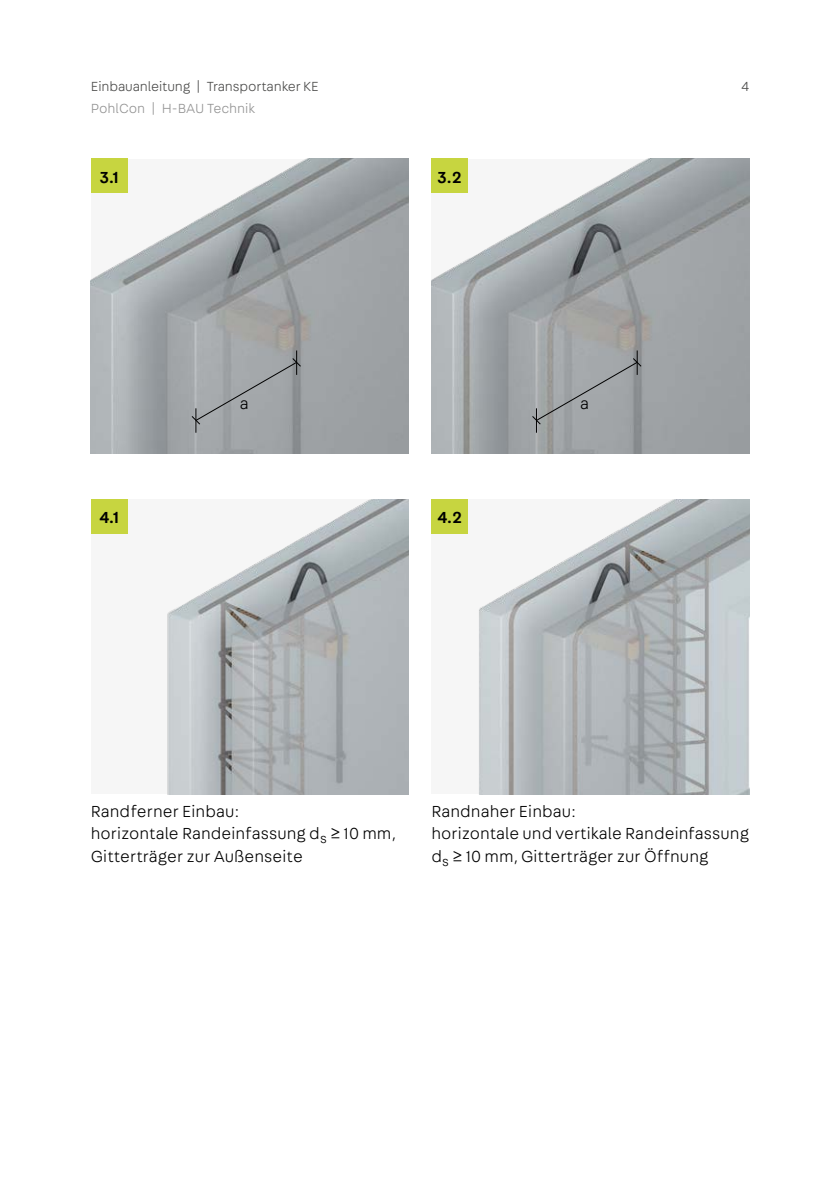
<style>
.page{position:relative;width:840px;height:1191px;background:#fff}
.page>*{position:absolute;margin:0;border:0;box-sizing:border-box;transform-origin:0 0}
.t1{font:300 17px/22.6px "Fabriga";letter-spacing:.005em;color:#000}
.t2{font:500 17px "Fabriga";color:#000}
.t3{font:300 14px "Fabriga";letter-spacing:-.01em;color:#4a4a49}
.t4{font:300 14px "Fabriga";color:#929292}
</style>
<div class="page">
<img style="left:431px;top:499px;width:317px;height:295px">
<div style="left:91px;top:499px;width:317px;height:295px;background:#f6f6f6"></div>
<img style="left:105px;top:499px;width:303px;height:295px">
<img style="left:91px;top:159px;width:317px;height:295px">
<img style="left:431px;top:159px;width:317px;height:295px">
<div style="left:91px;top:159px;width:37px;height:34px;background:#c7d540"></div>
<div style="left:91px;top:499px;width:37px;height:34px;background:#c7d540"></div>
<div style="left:431px;top:159px;width:37px;height:34px;background:#c7d540"></div>
<div style="left:431px;top:499px;width:37px;height:34px;background:#c7d540"></div>
<svg style="left:191px;top:350px;width:110px;height:83px"></svg>
<svg style="left:531px;top:350px;width:110px;height:83px"></svg>
<p class="t3" style="left:91px;top:77px;width:229px">Einbauanleitung | Transportanker KE</p>
<p class="t3" style="left:741px;top:77px;width:9px">4</p>
<p class="t4" style="left:91px;top:100px;width:166px">PohlCon | H-BAU Technik</p>
<p class="t2" style="left:100px;top:165px;width:21px">3.1</p>
<p class="t2" style="left:437px;top:165px;width:26px">3.2</p>
<p class="t2" style="left:99px;top:506px;width:21px">4.1</p>
<p class="t1" style="left:239px;top:391px;width:10px">a</p>
<p class="t1" style="left:580px;top:391px;width:10px">a</p>
<p class="t2" style="left:437px;top:506px;width:26px">4.2</p>
<p class="t1" style="left:91px;top:799px;width:306px">Randferner Einbau:<br>horizontale Randeinfassung d<sub>s</sub> ≥ 10 mm,<br>Gitterträger zur Außenseite</p>
<p class="t1" style="left:431px;top:799px;width:319px">Randnaher Einbau:<br>horizontale und vertikale Randeinfassung d<sub>s</sub> ≥ 10 mm, Gitterträger zur Öffnung</p>
</div>
